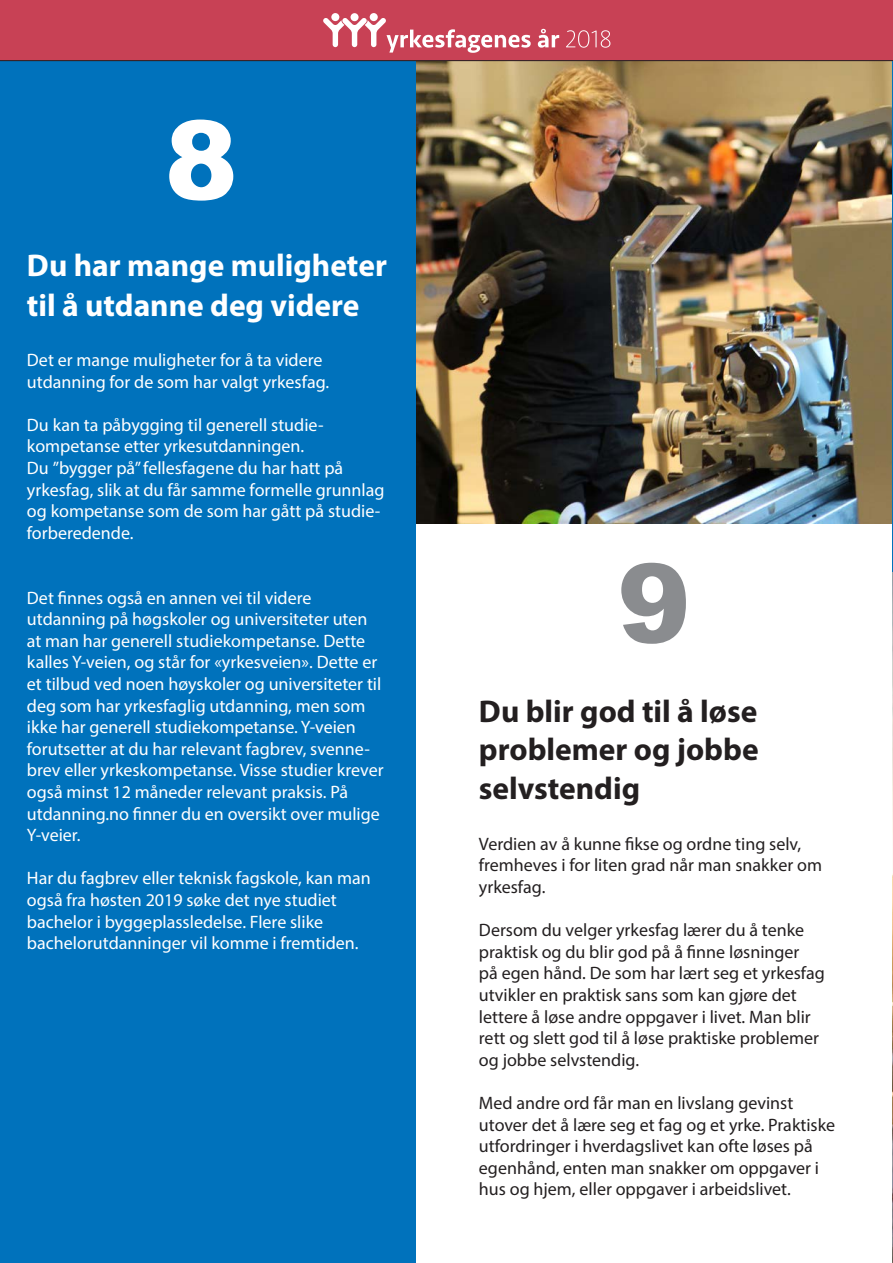
<style>
.page{position:relative;width:893px;height:1263px;background:#fff}
.page>*{position:absolute;margin:0;border:0;box-sizing:border-box;transform-origin:0 0}
.Head_1{font:900 109.5px "Arial";color:#fff}
.Head_1-2{font:900 109.5px "Arial";color:#8a8c8f}
.t1{font:700 31.5px/38.7px "Myriad Pro";color:#231f20;text-align:justify}
.t2{font:700 31.5px/39.6px "Myriad Pro";color:#fff}
.t3{font:18px/21.6px "Myriad Pro";color:#fff}
.t4{font:18px "Myriad Pro";color:#231f20}
</style>
<div class="page">
<img style="left:415px;top:61px;width:477px;height:462px">
<img style="left:892px;top:571px;width:1px;height:692px">
<div style="left:0;top:40px;width:415px;height:1223px;background:#0072bc"></div>
<div style="left:0;top:0;width:893px;height:61px;background:#c84155"></div>
<hr style="left:892px;top:61px;width:1px;height:510px;background:#0072bc">
<svg style="left:538px;top:29px;width:21px;height:19px"></svg>
<svg style="left:566px;top:30px;width:44px;height:18px"></svg>
<div style="left:370px;top:13px;width:8px;height:8px;background:#fff;border-radius:50%"></div>
<div style="left:331px;top:13px;width:8px;height:8px;background:#fff;border-radius:50%"></div>
<div style="left:350px;top:13px;width:9px;height:8px;background:#fff;border-radius:50%"></div>
<svg style="left:323px;top:18px;width:208px;height:35px"></svg>
<p class="Head_1" style="left:165px;top:81px;width:75px">8</p>
<p class="t2" style="left:27px;top:244px;width:362px">Du har mange muligheter til å utdanne deg videre</p>
<p class="t3" style="left:27px;top:349px;width:297px">Det er mange muligheter for å ta videre</p>
<p class="t3" style="left:27px;top:370px;width:304px">utdanning for de som har valgt yrkesfag.</p>
<p class="t3" style="left:27px;top:414px;width:298px">Du kan ta påbygging til generell studie&shy;kompetanse etter yrkesutdanningen.</p>
<p class="t3" style="left:27px;top:457px;width:359px">Du ”bygger på” fellesfagene du har hatt på yrkesfag, slik at du får samme formelle grunnlag og kompetanse som de som har gått på studie&shy;forberedende.</p>
<p class="t3" style="left:27px;top:586px;width:286px">Det finnes også en annen vei til videre</p>
<p class="t3" style="left:27px;top:608px;width:342px">utdanning på høgskoler og universiteter uten</p>
<p class="t3" style="left:27px;top:630px;width:340px">at man har generell studiekompetanse. Dette</p>
<p class="t3" style="left:27px;top:651px;width:352px">kalles Y-veien, og står for «yrkesveien». Dette er</p>
<p class="t3" style="left:27px;top:673px;width:358px">et tilbud ved noen høyskoler og universiteter til deg som har yrkesfaglig utdanning, men som ikke har generell studiekompetanse. Y-veien forutsetter at du har relevant fagbrev, svenne&shy;brev eller yrkeskompetanse. Visse studier krever</p>
<p class="t3" style="left:27px;top:781px;width:323px">også minst 12 måneder relevant praksis. På</p>
<p class="t3" style="left:27px;top:802px;width:354px">utdanning.no finner du en oversikt over mulige</p>
<p class="t3" style="left:27px;top:824px;width:55px">Y-veier.</p>
<p class="t3" style="left:27px;top:867px;width:345px">Har du fagbrev eller teknisk fagskole, kan man</p>
<p class="t3" style="left:27px;top:889px;width:311px">også fra høsten 2019 søke det nye studiet</p>
<p class="t3" style="left:27px;top:910px;width:298px">bachelor i byggeplassledelse. Flere slike</p>
<p class="t3" style="left:27px;top:932px;width:333px">bachelorutdanninger vil komme i fremtiden.</p>
<p class="Head_1-2" style="left:617px;top:524px;width:75px">9</p>
<p class="t1" style="left:479px;top:691px;width:281px">Du blir god til å løse problemer og jobbe selvstendig</p>
<p class="t4" style="left:479px;top:832px;width:324px">Verdien av å kunne fikse og ordne ting selv,</p>
<p class="t4" style="left:479px;top:854px;width:345px">fremheves i for liten grad når man snakker om</p>
<p class="t4" style="left:479px;top:876px;width:68px">yrkesfag.</p>
<p class="t4" style="left:479px;top:919px;width:327px">Dersom du velger yrkesfag lærer du å tenke</p>
<p class="t4" style="left:479px;top:940px;width:322px">praktisk og du blir god på å finne løsninger</p>
<p class="t4" style="left:479px;top:962px;width:347px">på egen hånd. De som har lært seg et yrkesfag</p>
<p class="t4" style="left:479px;top:984px;width:319px">utvikler en praktisk sans som kan gjøre det</p>
<p class="t4" style="left:479px;top:1005px;width:333px">lettere å løse andre oppgaver i livet. Man blir</p>
<p class="t4" style="left:479px;top:1027px;width:342px">rett og slett god til å løse praktiske problemer</p>
<p class="t4" style="left:479px;top:1048px;width:162px">og jobbe selvstendig.</p>
<p class="t4" style="left:479px;top:1092px;width:316px">Med andre ord får man en livslang gevinst</p>
<p class="t4" style="left:479px;top:1113px;width:358px">utover det å lære seg et fag og et yrke. Praktiske</p>
<p class="t4" style="left:479px;top:1135px;width:335px">utfordringer i hverdagslivet kan ofte løses på</p>
<p class="t4" style="left:479px;top:1156px;width:342px">egenhånd, enten man snakker om oppgaver i</p>
<p class="t4" style="left:479px;top:1178px;width:313px">hus og hjem, eller oppgaver i arbeidslivet.</p>
</div>
